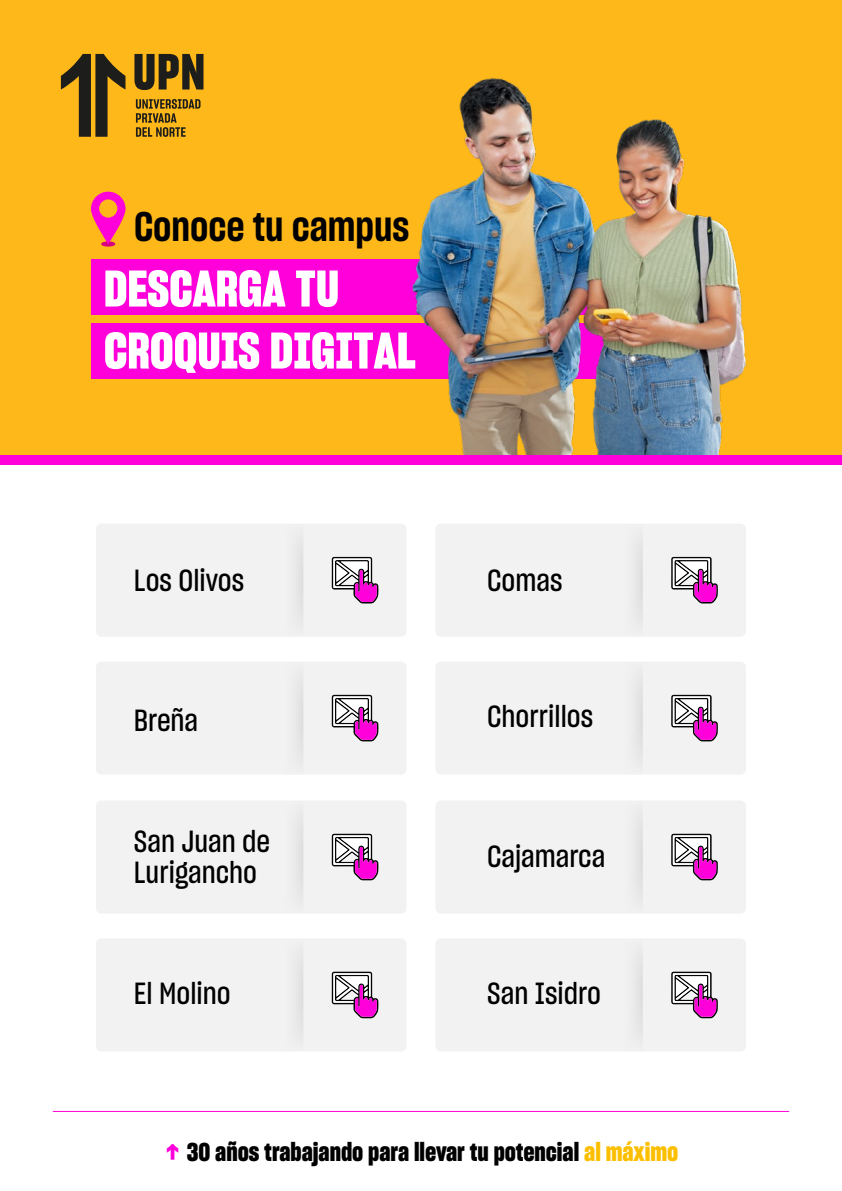
<style>
.page{position:relative;width:842px;height:1191px;background:#fff}
.page>*{position:absolute;margin:0;border:0;box-sizing:border-box;transform-origin:0 0}
.t1{font:50px/62px "Sharp Grotesk Bold 15";color:#fff}
.t2{font:40.4px "Sharp Grotesk Semi Bold 15";color:#000}
.t3{font:30px/31px "Sharp Grotesk Medium 15";color:#000}
.t4{font:25.1px "Sharp Grotesk Bold 15";color:#000}
.s1{color:#ff00da}
.s2{color:#fcbf00}
</style>
<div class="page">
<div style="left:0;top:0;width:842px;height:483px;background:#ffb819"></div>
<svg style="left:134px;top:54px;width:69px;height:36px"></svg>
<svg style="left:61px;top:54px;width:64px;height:83px"></svg>
<svg style="left:136px;top:99px;width:64px;height:38px"></svg>
<div style="left:91px;top:259px;width:527px;height:56px;background:#ff00da"></div>
<div style="left:91px;top:323px;width:527px;height:56px;background:#ff00da"></div>
<div style="left:101px;top:241px;width:14px;height:6px;background:#d7007e;border-radius:50%"></div>
<svg style="left:91px;top:192px;width:35px;height:52px"></svg>
<img style="left:412px;top:78px;width:335px;height:377px">
<div style="left:0;top:462px;width:842px;height:729px;background:#fff"></div>
<hr style="left:53px;top:1111px;width:736px;height:1px;background:#ff00da">
<div style="left:0;top:455px;width:842px;height:9px;background:#ff00da"></div>
<div style="left:96px;top:523px;width:310px;height:114px;background:#f2f2f2;border-radius:5px"></div>
<svg style="left:296px;top:541px;width:7px;height:79px"></svg>
<svg style="left:332px;top:557px;width:46px;height:46px"></svg>
<div style="left:435px;top:523px;width:311px;height:114px;background:#f2f2f2;border-radius:5px"></div>
<svg style="left:636px;top:541px;width:7px;height:79px"></svg>
<svg style="left:671px;top:557px;width:47px;height:46px"></svg>
<div style="left:435px;top:661px;width:311px;height:113px;background:#f2f2f2;border-radius:5px"></div>
<svg style="left:636px;top:679px;width:7px;height:79px"></svg>
<svg style="left:671px;top:695px;width:47px;height:46px"></svg>
<div style="left:96px;top:661px;width:310px;height:113px;background:#f2f2f2;border-radius:5px"></div>
<svg style="left:296px;top:679px;width:7px;height:79px"></svg>
<svg style="left:332px;top:695px;width:46px;height:46px"></svg>
<div style="left:435px;top:800px;width:311px;height:113px;background:#f2f2f2;border-radius:5px"></div>
<svg style="left:636px;top:818px;width:7px;height:79px"></svg>
<svg style="left:671px;top:833px;width:47px;height:47px"></svg>
<div style="left:435px;top:938px;width:311px;height:113px;background:#f2f2f2;border-radius:5px"></div>
<svg style="left:636px;top:956px;width:7px;height:79px"></svg>
<svg style="left:671px;top:971px;width:47px;height:47px"></svg>
<div style="left:96px;top:938px;width:310px;height:113px;background:#f2f2f2;border-radius:5px"></div>
<svg style="left:296px;top:956px;width:7px;height:79px"></svg>
<svg style="left:332px;top:971px;width:46px;height:47px"></svg>
<div style="left:96px;top:800px;width:310px;height:113px;background:#f2f2f2;border-radius:5px"></div>
<svg style="left:296px;top:818px;width:7px;height:79px"></svg>
<svg style="left:332px;top:833px;width:46px;height:47px"></svg>
<h2 class="t2" style="left:134px;top:199px;width:277px">Conoce tu campus</h2>
<h1 class="t1" style="left:104px;top:257px;width:314px">DESCARGA TU<br>CROQUIS DIGITAL</h1>
<p class="t3" style="left:134px;top:564px;width:112px">Los Olivos</p>
<p class="t3" style="left:487px;top:564px;width:77px">Comas</p>
<p class="t3" style="left:134px;top:703px;width:66px">Breña</p>
<p class="t3" style="left:487px;top:699px;width:108px">Chorrillos</p>
<p class="t3" style="left:134px;top:824px;width:138px">San Juan de<br>Lurigancho</p>
<p class="t3" style="left:487px;top:840px;width:120px">Cajamarca</p>
<p class="t3" style="left:134px;top:976px;width:98px">El Molino</p>
<p class="t3" style="left:487px;top:976px;width:115px">San Isidro</p>
<p class="t4" style="left:164px;top:1135px;width:516px"><span class="s1">↑</span> 30 años trabajando para llevar tu potencial <span class="s2">al máximo</span></p>
</div>
